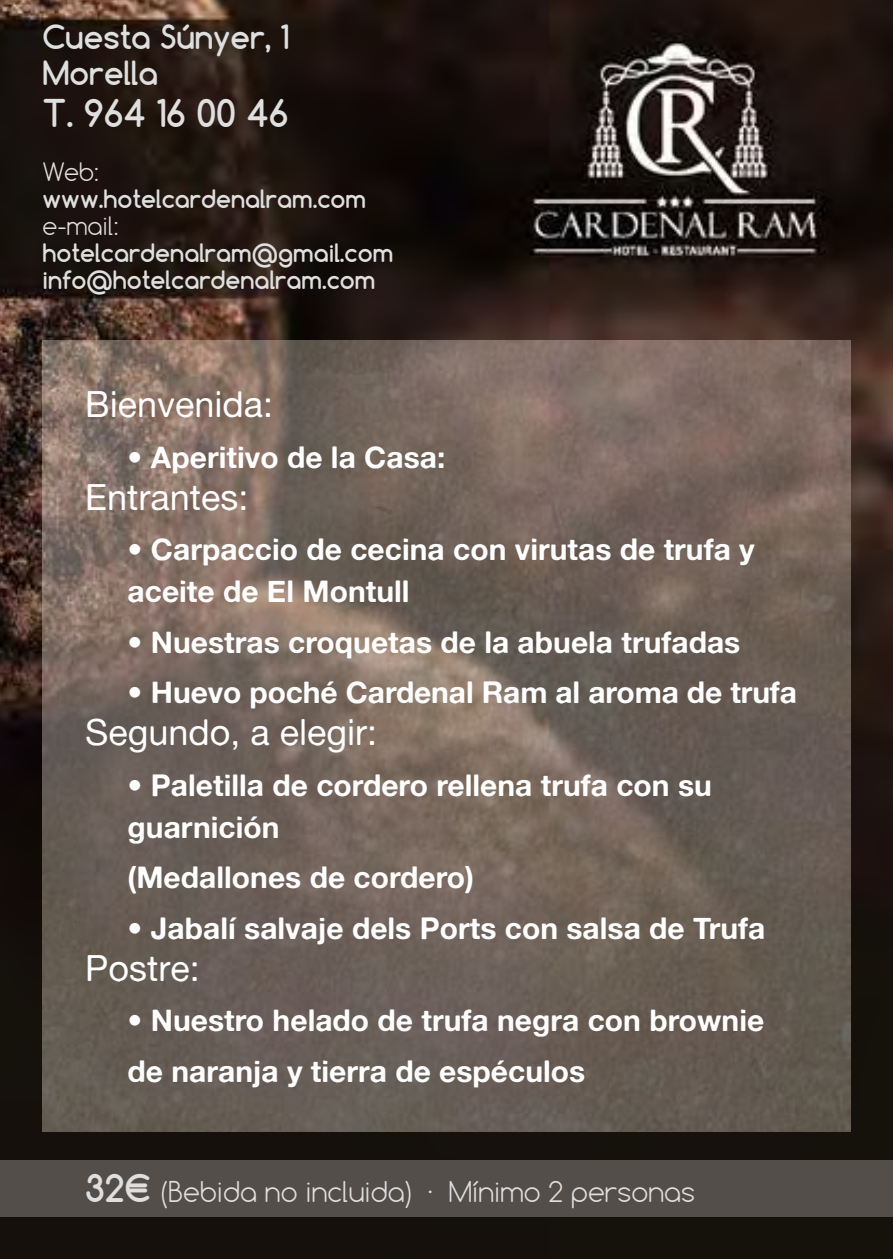
<style>
.page{position:relative;width:893px;height:1259px;background:#fff}
.page>*{position:absolute;margin:0;border:0;box-sizing:border-box;transform-origin:0 0}
.t1{font:36px "Alte Haas Grotesk";color:#fff}
.t2{font:700 36px "Comfortaa";color:#dfdfdf}
.t3{font:700 31.5px/36px "Comfortaa";color:#dfdfdf}
.t4{font:30px/42px "Alte Haas Grotesk Bold";color:#fff}
.t5{font:300 27px "Comfortaa";color:#dfdfdf}
.t6{font:700 24px/27px "Comfortaa";color:#dfdfdf}
.t7{font:300 24px "Comfortaa";color:#dfdfdf}
.s1{font-weight:700;font-size:36px}
</style>
<div class="page">
<img style="left:0;top:0;width:893px;height:1259px">
<img style="left:43px;top:340px;width:807px;height:791px">
<div style="left:0;top:1160px;width:893px;height:56px;background:#534e4a"></div>
<p class="t3" style="left:43px;top:19px;width:248px">Cuesta Súnyer, 1<br>Morella</p>
<p class="t2" style="left:43px;top:91px;width:248px">T. 964 16 00 46</p>
<p class="t7" style="left:43px;top:157px;width:58px">Web:</p>
<p class="t6" style="left:43px;top:185px;width:325px">www.hotelcardenalram.com</p>
<p class="t7" style="left:43px;top:211px;width:77px">e-mail:</p>
<p class="t6" style="left:43px;top:239px;width:352px">hotelcardenalram@gmail.com info@hotelcardenalram.com</p>
<p class="t1" style="left:85px;top:383px;width:190px">Bienvenida:</p>
<p class="t4" style="left:128px;top:435px;width:319px">• Aperitivo de la Casa:</p>
<p class="t1" style="left:85px;top:475px;width:165px">Entrantes:</p>
<p class="t4" style="left:128px;top:528px;width:629px">• Carpaccio de cecina con virutas de trufa y aceite de El Montull</p>
<p class="t4" style="left:128px;top:620px;width:614px">• Nuestras croquetas de la abuela trufadas</p>
<p class="t4" style="left:128px;top:671px;width:671px">• Huevo poché Cardenal Ram al aroma de trufa</p>
<p class="t1" style="left:85px;top:711px;width:294px">Segundo, a elegir:</p>
<p class="t4" style="left:128px;top:763px;width:586px">• Paletilla de cordero rellena trufa con su guarnición</p>
<p class="t4" style="left:128px;top:856px;width:348px">(Medallones de cordero)</p>
<p class="t4" style="left:128px;top:906px;width:639px">• Jabalí salvaje dels Ports con salsa de Trufa</p>
<p class="t1" style="left:85px;top:946px;width:116px">Postre:</p>
<p class="t4" style="left:128px;top:994px;width:638px;line-height:50.4px">• Nuestro helado de trufa negra con brownie de naranja y tierra de espéculos</p>
<p class="t5" style="left:85px;top:1174px;width:612px"><span class="s1">32€</span> (Bebida no incluida) · Mínimo 2 personas</p>
</div>
